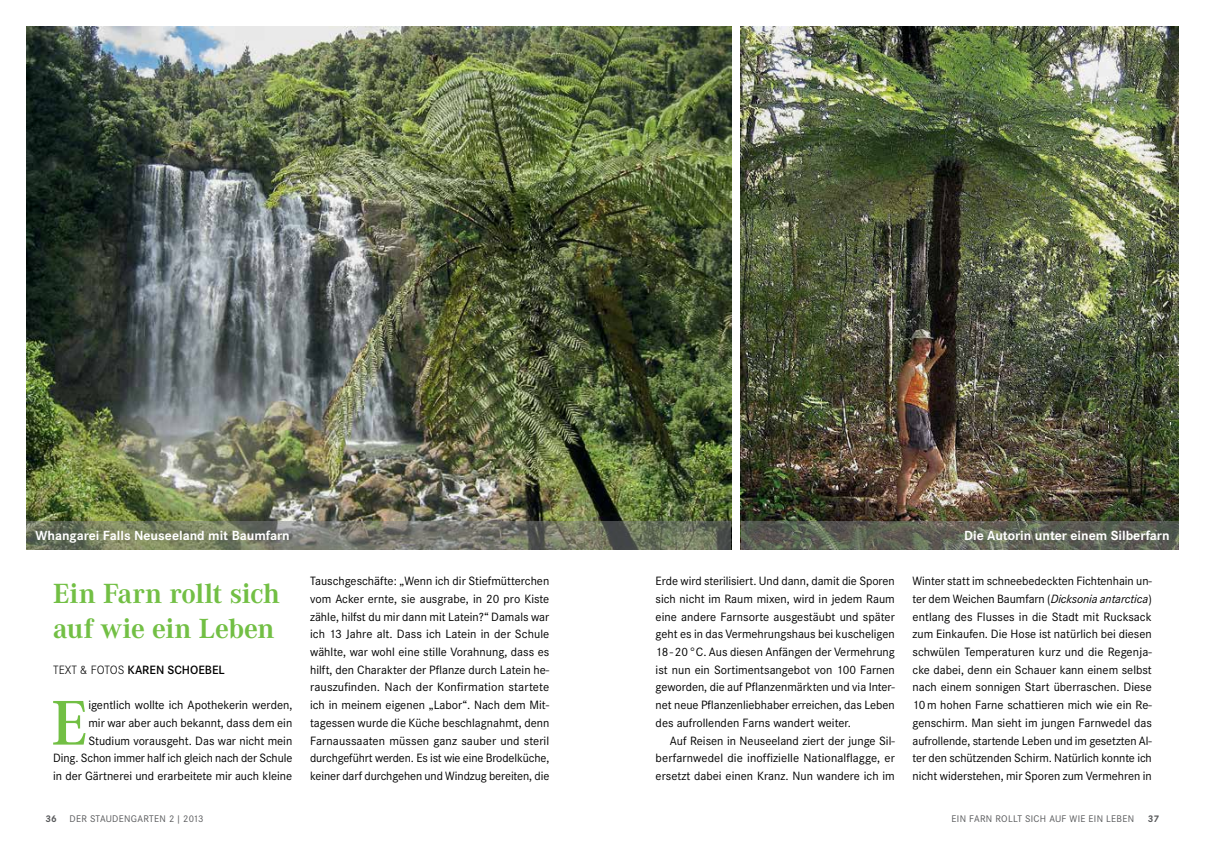
<style>
.page{position:relative;width:1205px;height:851px;background:#fff}
.page>*{position:absolute;margin:0;border:0;box-sizing:border-box;transform-origin:0 0}
.t1{font:600 65.38px "Corporate A";color:#72bf44}
.t2{font:700 28.75px/35.4px "Corporate A";letter-spacing:-.015em;color:#72bf44}
.t3{font:700 13.75px "Corporate S";color:#fff}
.t4{font:12.5px/17.8px "Corporate S";color:#000;text-align:justify}
.t5{font:600 12.5px "Corporate S";color:#000}
.t6{font:10px "Corporate S";letter-spacing:.03em;color:#58595b}
.t7{font:700 10px "Corporate S";color:#58595b}
.s1{font-weight:300}
.s2{font-style:italic}
</style>
<div class="page">
<img style="left:27px;top:27px;width:704px;height:494px">
<img style="left:741px;top:27px;width:437px;height:494px">
<svg style="left:27px;top:521px;width:704px;height:28px;background:#747866"></svg>
<svg style="left:741px;top:521px;width:437px;height:28px;background:#606357"></svg>
<p class="t3" style="left:35px;top:527px;width:256px">Whangarei Falls Neuseeland mit Baumfarn</p>
<p class="t3" style="left:964px;top:527px;width:207px">Die Autorin unter einem Silberfarn</p>
<h2 class="t2" style="left:53px;top:576px;width:228px">Ein Farn rollt sich auf wie ein Leben</h2>
<p class="t5" style="left:53px;top:662px;width:173px"><span class="s1">TEXT &amp; FOTOS</span> KAREN SCHOEBEL</p>
<h1 class="t1" style="left:51px;top:686px;width:39px">E</h1>
<p class="t4" style="left:53px;top:696px;width:241px;text-align:right">igentlich wollte ich Apothekerin werden,<br>mir war aber auch bekannt, dass dem ein Studium vorausgeht. Das war nicht mein<br>Ding. Schon immer half ich gleich nach der Schule in der Gärtnerei und erarbeitete mir auch kleine</p>
<p class="t4" style="left:310px;top:572px;width:241px">Tauschgeschäfte: „Wenn ich dir Stiefmütterchen vom Acker ernte, sie ausgrabe, in 20 pro Kiste zähle, hilfst du mir dann mit Latein?“ Damals war ich 13 Jahre alt. Dass ich Latein in der Schule wählte, war wohl eine stille Vorahnung, dass es hilft, den Charakter der Pflanze durch Latein he&shy;rauszufinden. Nach der Konfirmation startete ich in meinem eigenen „Labor“. Nach dem Mit&shy;tagessen wurde die Küche beschlagnahmt, denn Farnaussaaten müssen ganz sauber und steril durchgeführt werden. Es ist wie eine Brodelküche, keiner darf durchgehen und Windzug bereiten, die</p>
<p class="t4" style="left:656px;top:572px;width:241px">Erde wird sterilisiert. Und dann, damit die Sporen sich nicht im Raum mixen, wird in jedem Raum eine andere Farnsorte ausgestäubt und später geht es in das Vermehrungshaus bei kuscheligen 18-20°C. Aus diesen Anfängen der Vermehrung ist nun ein Sortimentsangebot von 100 Farnen geworden, die auf Pflanzenmärkten und via I nter&shy;net neue Pflanzenliebhaber erreichen, das Leben des aufrollenden Farns wandert weiter.</p>
<p class="t4" style="left:656px;top:731px;width:241px;text-indent:14px">Auf Reisen in Neuseeland ziert der junge Sil&shy;berfarnwedel die inoffizielle Nationalflagge, er ersetzt dabei einen Kranz. N un wandere ich im</p>
<p class="t4" style="left:912px;top:572px;width:241px">Winter statt im schneebedeckten Fichtenhain un&shy;ter dem Weichen Baumfarn (<span class="s2">Dicksonia antarctica</span>) entlang des Flusses in die Stadt mit Rucksack zum Einkaufen. Die Hose ist natürlich bei diesen schwülen Temperaturen kurz und die Regenja&shy;cke dabei, denn ein Schauer kann einem selbst nach einem sonnigen Start überraschen. Diese 10m hohen Farne schattieren mich wie ein Re&shy;genschirm. Man sieht im jungen Farnwedel das aufrollende, startende Leben und im gesetzten Al&shy;ter den schützenden Schirm. Natürlich konnte ich nicht widerstehen, mir Sporen zum Vermehren in</p>
<p class="t7" style="left:45px;top:812px;width:13px">36</p>
<p class="t6" style="left:69px;top:812px;width:136px">Der Staudengarten 2 | 2013</p>
<p class="t6" style="left:951px;top:812px;width:184px">Ein Farn rollt sich auf wie ein Leben</p>
<p class="t7" style="left:1147px;top:812px;width:13px">37</p>
</div>
